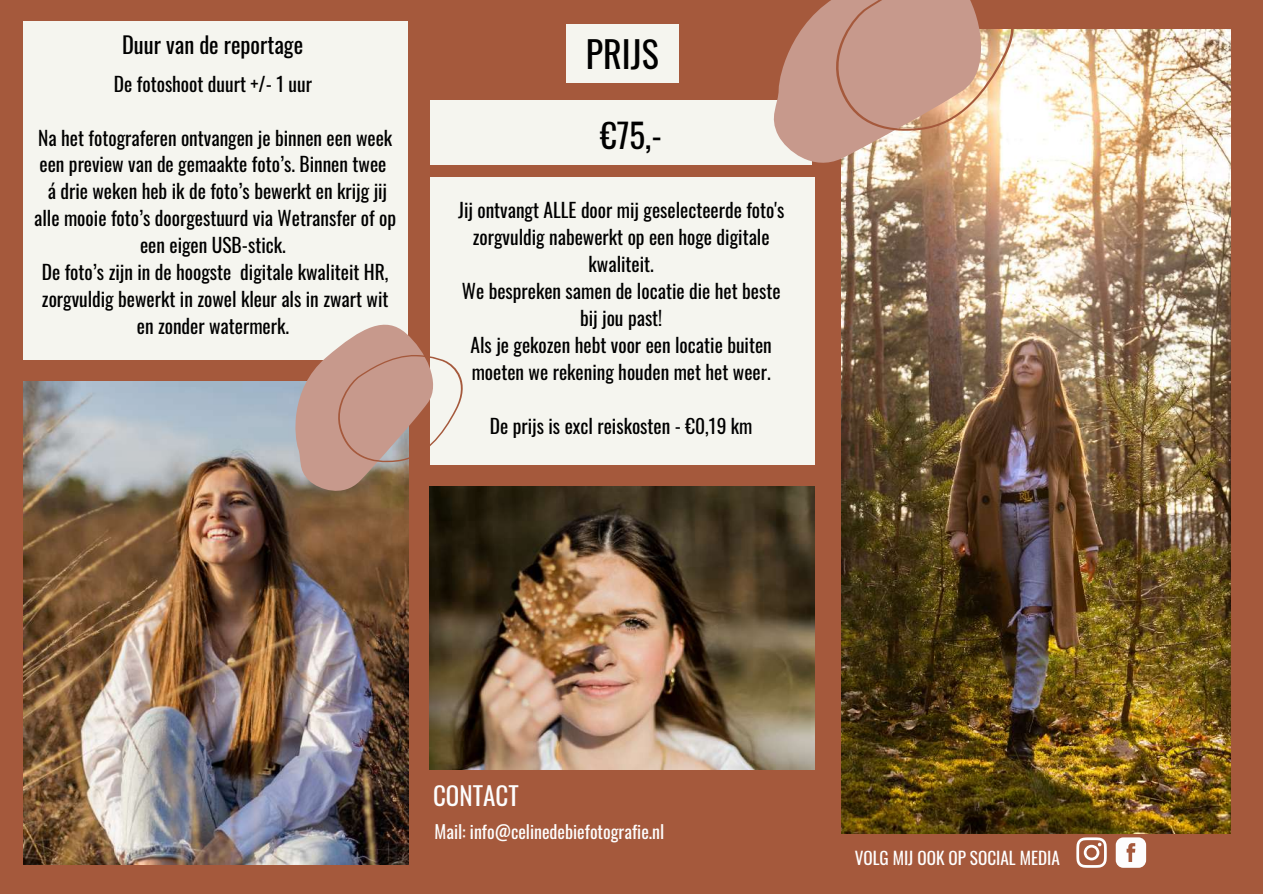
<style>
.page{position:relative;width:1263px;height:894px;background:#fff}
.page>*{position:absolute;margin:0;border:0;box-sizing:border-box;transform-origin:0 0}
.t1{font:36px "Oswald";color:#000}
.t2{font:33px "Oswald";color:#000}
.t3{font:25.05px "Oswald";color:#fdfdfd}
.t4{font:22.5px "Oswald";color:#000}
.t5{font:19.5px/26.8px "Oswald";color:#000;text-align:center}
.t6{font:18px "Oswald";color:#fdfdfd}
.t7{font:17.25px "Oswald";color:#fff}
</style>
<div class="page">
<div style="left:0;top:0;width:1263px;height:893px;background:#a5593c"></div>
<div style="left:430px;top:101px;width:382px;height:64px;background:#f5f5ef"></div>
<div style="left:430px;top:177px;width:384px;height:287px;background:#f5f5ef"></div>
<div style="left:566px;top:24px;width:112px;height:59px;background:#f5f5ef"></div>
<div style="left:24px;top:21px;width:384px;height:339px;background:#f5f5ef"></div>
<img style="left:430px;top:486px;width:384px;height:282px">
<img style="left:841px;top:29px;width:389px;height:804px">
<img style="left:24px;top:381px;width:384px;height:483px">
<svg style="left:751px;top:0;width:280px;height:177px"></svg>
<svg style="left:252px;top:324px;width:223px;height:186px"></svg>
<svg style="left:1076px;top:837px;width:31px;height:30px"></svg>
<svg style="left:1116px;top:837px;width:30px;height:30px"></svg>
<p class="t4" style="left:122px;top:27px;width:183px">Duur van de reportage</p>
<p class="t5" style="left:114px;top:69px;width:200px">De fotoshoot duurt +/- 1 uur</p>
<p class="t5" style="left:34px;top:123px;width:364px">Na het fotograferen ontvangen je binnen een week een preview van de gemaakte foto’s. Binnen twee<br>á drie weken heb ik de foto’s bewerkt en krijg jij alle mooie foto’s doorgestuurd via Wetransfer of op een eigen USB-stick.<br>De foto’s zijn in de hoogste digitale kwaliteit HR, zorgvuldig bewerkt in zowel kleur als in zwart wit en zonder watermerk.</p>
<h1 class="t1" style="left:586px;top:26px;width:74px">PRIJS</h1>
<h2 class="t2" style="left:600px;top:109px;width:63px">€75,-</h2>
<p class="t5" style="left:458px;top:195px;width:328px">Jij ontvangt ALLE door mij geselecteerde foto's zorgvuldig nabewerkt op een hoge digitale kwaliteit.<br>We bespreken samen de locatie die het beste bij jou past!<br>Als je gekozen hebt voor een locatie buiten moeten we rekening houden met het weer.</p>
<p class="t5" style="left:490px;top:411px;width:264px">De prijs is excl reiskosten - €0,19 km</p>
<p class="t3" style="left:433px;top:775px;width:87px">CONTACT</p>
<p class="t6" style="left:435px;top:817px;width:231px">Mail: info@celinedebiefotografie.nl</p>
<p class="t7" style="left:855px;top:844px;width:207px">VOLG MIJ OOK OP SOCIAL MEDIA</p>
</div>
